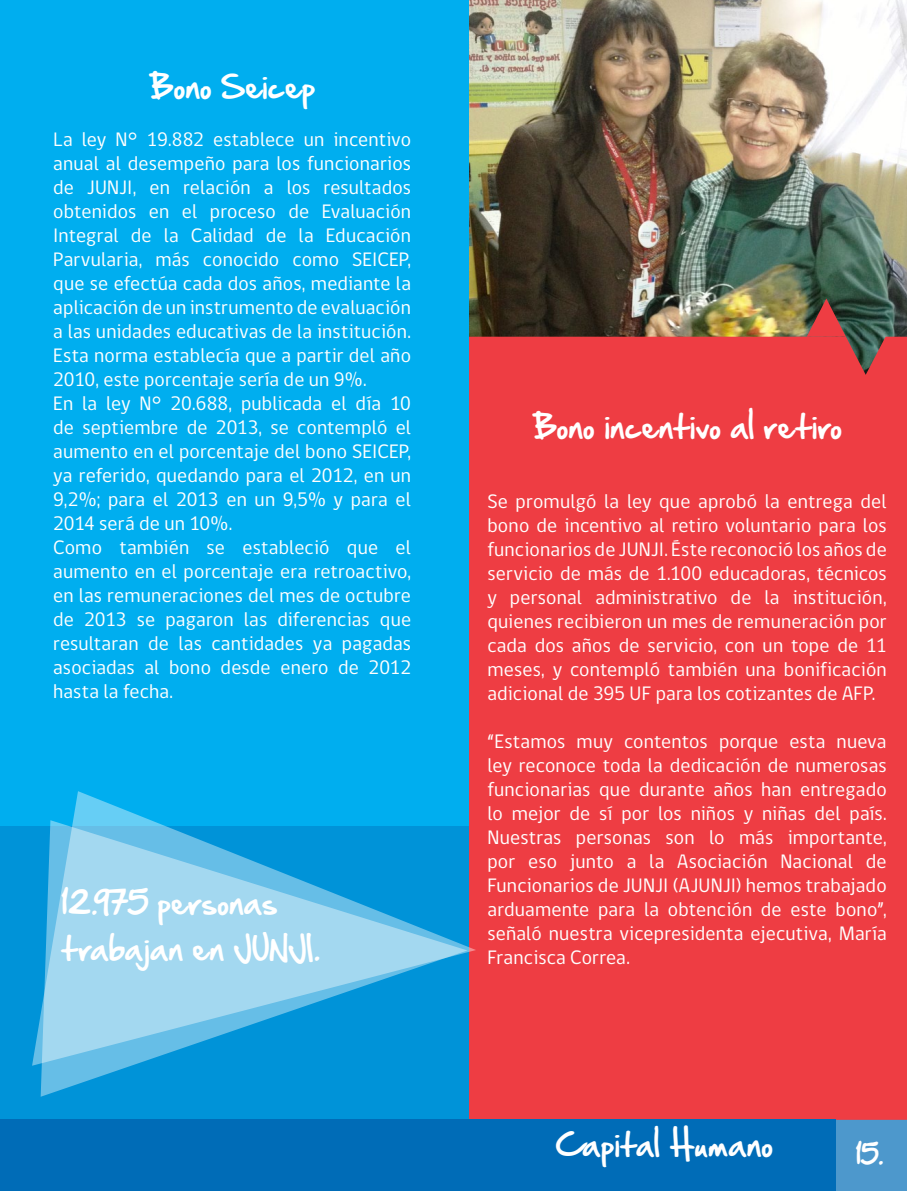
<style>
.page{position:relative;width:908px;height:1191px;background:#fff}
.page>*{position:absolute;margin:0;border:0;box-sizing:border-box;transform-origin:0 0}
.t1{font:28px/46px "Hand Of Sean";letter-spacing:.025em;color:#fff}
.t2{font:24px "Hand Of Sean";color:#fff}
.t3{font:20px/24px "gob CL";letter-spacing:.01em;color:#fff;text-align:justify}
</style>
<div class="page">
<div style="left:835px;top:1119px;width:71px;height:72px;background:#4d98cc"></div>
<img style="left:468px;top:1px;width:438px;height:336px">
<div style="left:468px;top:337px;width:438px;height:782px;background:#ee3d43"></div>
<div style="left:0;top:1px;width:468px;height:1119px;background:#00aeef"></div>
<div style="left:0;top:1120px;width:835px;height:71px;background:#006cb7"></div>
<div style="left:0;top:826px;width:468px;height:293px;background:#0093d8"></div>
<svg style="left:41px;top:1065px;width:92px;height:31px"></svg>
<svg style="left:32px;top:791px;width:444px;height:274px"></svg>
<svg style="left:806px;top:298px;width:39px;height:39px;background:#8c403c"></svg>
<h1 class="t1" style="left:149px;top:64px;width:167px">Bono Seicep</h1>
<p class="t3" style="left:53px;top:128px;width:359px;text-align:left">La ley N° 19.882 establece un incentivo anual al desempeño para los funcionarios de JUNJI, en relación a los resultados obtenidos en el proceso de Evaluación Integral de la Calidad de la Educación Parvularia, más conocido como SEICEP, que se efectúa cada dos años, mediante la aplicación de un instrumento de evaluación a las unidades educativas de la institución.<br>Esta norma establecía que a partir del año 2010, este porcentaje sería de un 9%.<br>En la ley N° 20.688, publicada el día 10 de septiembre de 2013, se contempló el aumento en el porcentaje del bono SEICEP, ya referido, quedando para el 2012, en un 9,2%; para el 2013 en un 9,5% y para el 2014 será de un 10%.<br>Como también se estableció que el aumento en el porcentaje era retroactivo, en las remuneraciones del mes de octubre de 2013 se pagaron las diferencias que resultaran de las cantidades ya pagadas asociadas al bono desde enero de 2012 hasta la fecha.</p>
<h1 class="t1" style="left:62px;top:879px;width:260px">12.975 personas trabajan en JUNJI.</h1>
<h1 class="t1" style="left:532px;top:404px;width:311px">Bono incentivo al retiro</h1>
<p class="t3" style="left:487px;top:490px;width:401px">Se promulgó la ley que aprobó la entrega del bono de incentivo al retiro voluntario para los funcionarios de JUNJI. Éste reconoció los años de servicio de más de 1.100 educadoras, técnicos y personal administrativo de la institución, quienes recibieron un mes de remuneración por cada dos años de servicio, con un tope de 11 meses, y contempló también una bonificación adicional de 395 UF para los cotizantes de AFP.</p>
<p class="t3" style="left:487px;top:730px;width:401px">“Estamos muy contentos porque esta nueva ley reconoce toda la dedicación de numerosas funcionarias que durante años han entregado lo mejor de sí por los niños y niñas del país.<br>Nuestras personas son lo más importante, por eso junto a la Asociación Nacional de Funcionarios de JUNJI (AJUNJI) hemos trabajado arduamente para la obtención de este bono”, señaló nuestra vicepresidenta ejecutiva, María Francisca Correa.</p>
<h1 class="t1" style="left:555px;top:1122px;width:218px">Capital Humano</h1>
<p class="t2" style="left:855px;top:1132px;width:29px">15.</p>
</div>
